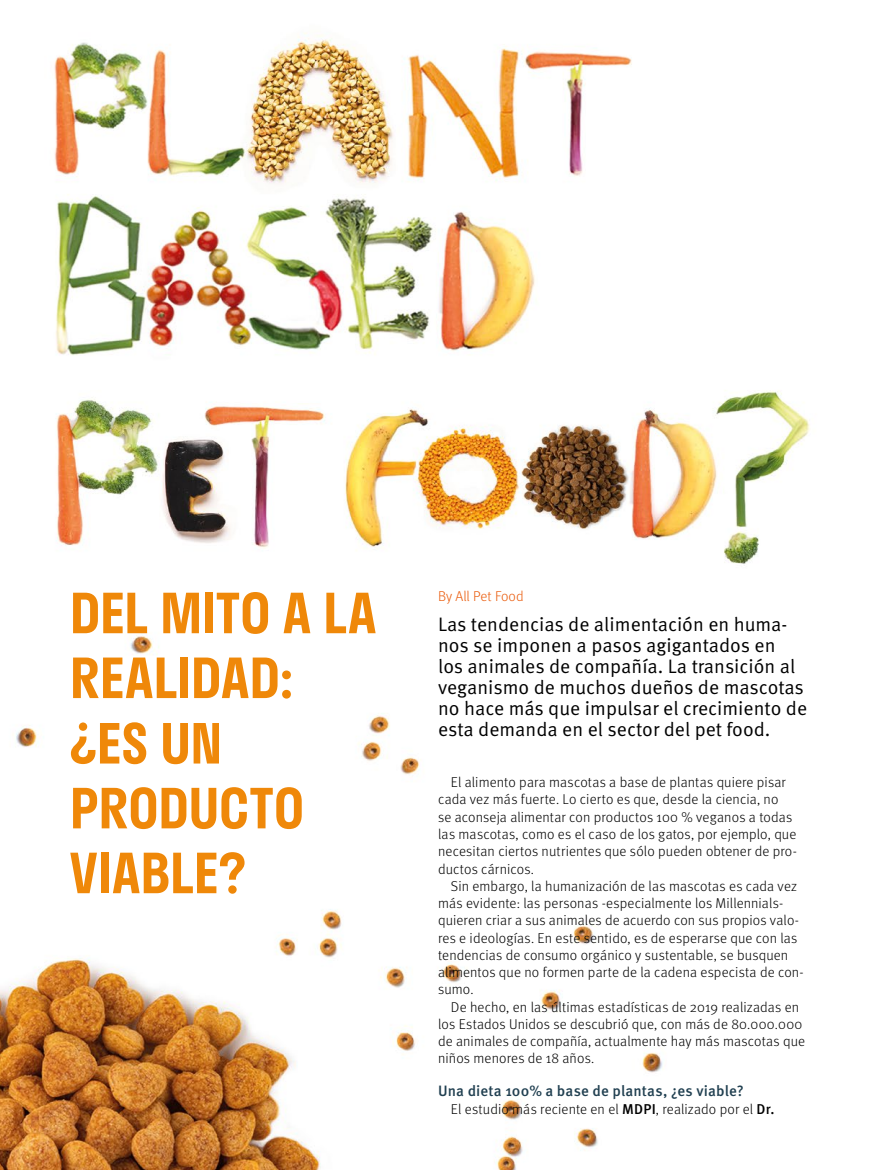
<style>
.page{position:relative;width:872px;height:1170px;background:#fff}
.page>*{position:absolute;margin:0;border:0;box-sizing:border-box;transform-origin:0 0}
.t1{font:600 54px/64.8px "Stratos";letter-spacing:.005em;color:#ef8809}
.t2{font:19.5px/21px "Meta Pro Norm";color:#000}
.t3{font:500 15px "Meta Pro";letter-spacing:.01em;color:#214051}
.t4{font:300 14.25px/17.2px "Meta Pro";letter-spacing:.01em;color:#000}
.t5{font:300 14.25px "Meta Pro";color:#ea5b0b}
.s1{font-weight:500}
</style>
<div class="page">
<img style="left:0;top:33px;width:810px;height:1136px">
<h1 class="t1" style="left:70px;top:579px;width:308px">DEL MITO A LA<br>REALIDAD:</h1>
<h1 class="t1" style="left:70px;top:709px;width:236px">¿ES UN<br>PRODUCTO<br>VIABLE?</h1>
<p class="t5" style="left:438px;top:585px;width:87px">By All Pet Food</p>
<p class="t2" style="left:438px;top:612px;width:370px">Las tendencias de alimentación en huma&shy;nos se imponen a pasos agigantados en<br>los animales de compañía. La transición al veganismo de muchos dueños de mascotas no hace más que impulsar el crecimiento de esta demanda en el sector del pet food.</p>
<p class="t4" style="left:438px;top:772px;width:360px;text-indent:13px">El alimento para mascotas a base de plantas quiere pisar cada vez más fuerte. Lo cierto es que, desde la ciencia, no<br>se aconseja alimentar con productos 100 % veganos a todas las mascotas, como es el caso de los gatos, por ejemplo, que necesitan ciertos nutrientes que sólo pueden obtener de pro&shy;ductos cárnicos.</p>
<p class="t4" style="left:438px;top:876px;width:367px;text-indent:13px">Sin embargo, la humanización de las mascotas es cada vez más evidente: las personas -especialmente los Millennials&shy;quieren criar a sus animales de acuerdo con sus propios valo&shy;res e ideologías. En este sentido, es de esperarse que con las tendencias de consumo orgánico y sustentable, se busquen alimentos que no formen parte de la cadena especista de con&shy;sumo.</p>
<p class="t4" style="left:438px;top:997px;width:368px;text-indent:13px">De hecho, en las últimas estadísticas de 2019 realizadas en los Estados Unidos se descubrió que, con más de 80.000.000 de animales de compañía, actualmente hay más mascotas que niños menores de 18 años.</p>
<p class="t3" style="left:438px;top:1079px;width:307px">Una dieta 100% a base de plantas, ¿es viable?</p>
<p class="t4" style="left:451px;top:1099px;width:325px">El estudio más reciente en el <span class="s1">MDPI</span>, realizado por el <span class="s1">Dr.</span></p>
</div>
